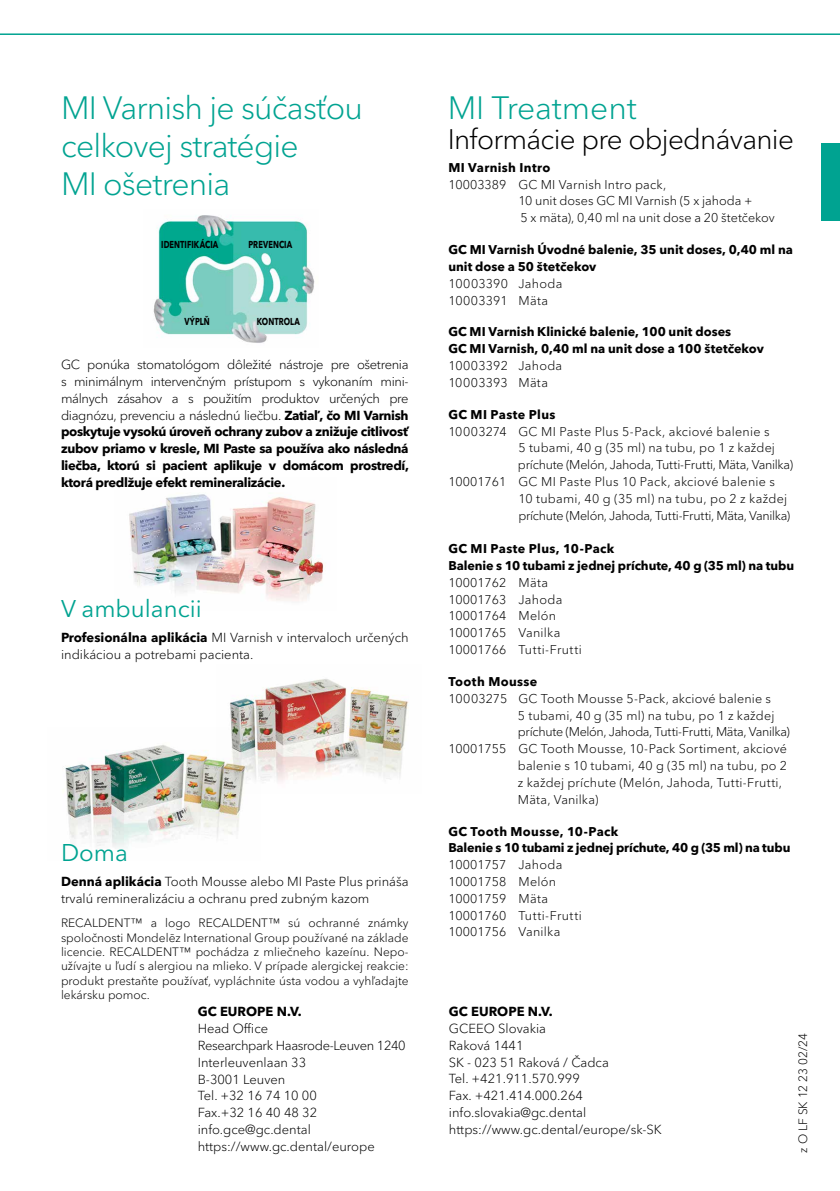
<style>
.page{position:relative;width:840px;height:1191px;background:#fff}
.page>*{position:absolute;margin:0;border:0;box-sizing:border-box;transform-origin:0 0}
.t1{font:300 32px/37.8px "Avenir Next Cyr";letter-spacing:-.025em;color:#00a391}
.t2{font:300 32px "Avenir Next Cyr";color:#00a391}
.t3{font:300 28px "Avenir Next Cyr";letter-spacing:-.025em;color:#000}
.t4{font:24px "Avenir Next Cyr";color:#00a391}
.t5{font:300 13px/16.8px "Avenir Next Cyr";color:#000}
.t6{font:700 13px/16.8px "Avenir Next Cyr";letter-spacing:-.025em;color:#000;text-align:justify}
.t7{font:700 13px "Avenir Next Cyr";color:#000}
.t8{font:300 12.6px/16.8px "Avenir Next Cyr";letter-spacing:.01em;color:#000}
.t9{font:700 12.6px/16.8px "Avenir Next Cyr";color:#000}
.t10{font:300 12.6px "Avenir Next Cyr";letter-spacing:-.025em;color:#000}
.t11{font:300 12.6px "Avenir Next Cyr";letter-spacing:-.02em;color:#000}
.t12{font:700 12.6px "Avenir Next Cyr";letter-spacing:.03em;color:#000}
.t13{font:300 12px/14.4px "Avenir Next Cyr";color:#000;text-align:justify}
.t14{font:700 10px "Avenir Next Cyr";letter-spacing:.01em;color:#000;scale:.75 1}
.s1{font-weight:300}
.s2{font-weight:700}
</style>
<div class="page">
<img style="left:129px;top:494px;width:195px;height:108px">
<img style="left:230px;top:679px;width:179px;height:103px">
<img style="left:63px;top:727px;width:198px;height:121px">
<svg style="left:821px;top:220px;width:18px;height:1px"></svg>
<div style="left:821px;top:143px;width:18px;height:77px;background:#00a391"></div>
<svg style="left:0;top:33px;width:839px;height:2px;background:#3fb9ab"></svg>
<img style="left:153px;top:215px;width:162px;height:128px">
<h1 class="t1" style="left:61px;top:89px;width:303px">MI Varnish je súčasťou celkovej stratégie<br>MI ošetrenia</h1>
<p class="t14" style="left:161px;top:238px;width:78px">IDENTIFIKÁCIA</p>
<p class="t14" style="left:248px;top:238px;width:60px">PREVENCIA</p>
<p class="t14" style="left:184px;top:315px;width:35px">VÝPLŇ</p>
<p class="t14" style="left:257px;top:315px;width:59px">KONTROLA</p>
<p class="t6" style="left:61px;top:356px;width:349px"><span class="s1">GC ponúka stomatológom dôležité nástroje pre ošetrenia s minimálnym intervenčným prístupom s vykonaním mini&shy;málnych zásahov a s použitím produktov určených pre diagnózu, prevenciu a následnú liečbu.</span> Zatiaľ, čo MI Varnish poskytuje vysokú úroveň ochrany zubov a znižuje citlivosť zubov priamo v kresle, MI Paste sa používa ako následná liečba, ktorú si pacient aplikuje v domácom prostredí, ktorá predlžuje efekt remineralizácie.</p>
<h3 class="t4" style="left:61px;top:595px;width:142px">V ambulancii</h3>
<p class="t5" style="left:61px;top:629px;width:349px"><span class="s2">Profesionálna aplikácia</span> MI Varnish v intervaloch určených indikáciou a potrebami pacienta.</p>
<h3 class="t4" style="left:61px;top:838px;width:68px">Doma</h3>
<p class="t5" style="left:61px;top:873px;width:349px"><span class="s2">Denná aplikácia</span> Tooth Mousse alebo MI Paste Plus prináša trvalú remineralizáciu a ochranu pred zubným kazom</p>
<p class="t13" style="left:61px;top:916px;width:349px">RECALDENT™ a logo RECALDENT™ sú ochranné známky spoločnosti Mondelēz International Group používané na základe licencie. RECALDENT™ pochádza z mliečneho kazeínu. Nepo&shy;užívajte u ľudí s alergiou na mlieko. V prípade alergickej reakcie: produkt prestaňte používať, vypláchnite ústa vodou a vyhľadajte lekársku pomoc.</p>
<p class="t7" style="left:198px;top:1003px;width:105px">GC EUROPE N.V.</p>
<p class="t5" style="left:198px;top:1020px;width:209px">Head Office<br>Researchpark Haasrode-Leuven 1240<br>Interleuvenlaan 33<br>B-3001 Leuven<br>Tel. +32 16 74 10 00<br>Fax.+32 16 40 48 32 info.gce@gc.dental https://www.gc.dental/europe</p>
<h1 class="t2" style="left:447px;top:89px;width:190px">MI Treatment</h1>
<h2 class="t3" style="left:447px;top:122px;width:347px">Informácie pre objednávanie</h2>
<p class="t12" style="left:448px;top:160px;width:104px">MI Varnish Intro</p>
<p class="t8" style="left:518px;top:176px;width:258px;text-indent:-70px">10003389 GC MI Varnish Intro pack,<br>10 unit doses GC MI Varnish (5 x jahoda +<br>5 x mäta), 0,40 ml na unit dose a 20 štetčekov</p>
<p class="t9" style="left:448px;top:241px;width:346px">GC MI Varnish Úvodné balenie, 35 unit doses, 0,40 ml na unit dose a 50 štetčekov</p>
<p class="t8" style="left:448px;top:275px;width:115px">10003390 Jahoda<br>10003391 Mäta</p>
<p class="t9" style="left:448px;top:323px;width:317px">GC MI Varnish Klinické balenie, 100 unit doses<br>GC MI Varnish, 0,40 ml na unit dose a 100 štetčekov</p>
<p class="t8" style="left:448px;top:357px;width:115px">10003392 Jahoda<br>10003393 Mäta</p>
<p class="t12" style="left:448px;top:406px;width:108px">GC MI Paste Plus</p>
<p class="t8" style="left:448px;top:423px;width:322px">10003274 GC MI Paste Plus 5-Pack, akciové balenie s</p>
<p class="t8" style="left:518px;top:439px;width:258px">5 tubami, 40 g (35 ml) na tubu, po 1 z každej</p>
<p class="t11" style="left:517px;top:457px;width:276px">príchute (Melón, Jahoda, Tutti-Frutti, Mäta, Vanilka)</p>
<p class="t8" style="left:448px;top:473px;width:328px">10001761 GC MI Paste Plus 10 Pack, akciové balenie s</p>
<p class="t8" style="left:518px;top:490px;width:270px">10 tubami, 40 g (35 ml) na tubu, po 2 z každej</p>
<p class="t10" style="left:518px;top:508px;width:273px">príchute (Melón, Jahoda, Tutti-Frutti, Mäta, Vanilka)</p>
<p class="t9" style="left:448px;top:540px;width:347px">GC MI Paste Plus, 10-Pack<br>Balenie s 10 tubami z jednej príchute, 40 g (35 ml) na tubu</p>
<p class="t8" style="left:448px;top:574px;width:135px">10001762 Mäta<br>10001763 Jahoda<br>10001764 Melón<br>10001765 Vanilka<br>10001766 Tutti-Frutti</p>
<p class="t12" style="left:448px;top:674px;width:90px">Tooth Mousse</p>
<p class="t8" style="left:448px;top:690px;width:324px">10003275 GC Tooth Mousse 5-Pack, akciové balenie s</p>
<p class="t8" style="left:517px;top:707px;width:258px">5 tubami, 40 g (35 ml) na tubu, po 1 z každej</p>
<p class="t10" style="left:517px;top:724px;width:273px">príchute (Melón, Jahoda, Tutti-Frutti, Mäta, Vanilka)</p>
<p class="t8" style="left:448px;top:740px;width:340px">10001755 GC Tooth Mousse, 10-Pack Sortiment, akciové</p>
<p class="t8" style="left:517px;top:757px;width:270px">balenie s 10 tubami, 40 g (35 ml) na tubu, po 2</p>
<p class="t8" style="left:517px;top:774px;width:265px">z každej príchute (Melón, Jahoda, Tutti-Frutti,</p>
<p class="t8" style="left:517px;top:791px;width:82px">Mäta, Vanilka)</p>
<p class="t9" style="left:448px;top:822px;width:343px">GC Tooth Mousse, 10-Pack<br>Balenie s 10 tubami z jednej príchute, 40 g (35 ml) na tubu</p>
<p class="t8" style="left:448px;top:856px;width:135px">10001757 Jahoda<br>10001758 Melón<br>10001759 Mäta<br>10001760 Tutti-Frutti<br>10001756 Vanilka</p>
<p class="t7" style="left:448px;top:1003px;width:105px">GC EUROPE N.V.</p>
<p class="t5" style="left:448px;top:1020px;width:214px">GCEEO Slovakia<br>Raková 1441<br>SK - 023 51 Raková / Čadca<br>Tel. +421.911.570.999<br>Fax. +421.414.000.264 info.slovakia@gc.dental https://www.gc.dental/europe/sk-SK</p>
<p class="t13" style="left:795px;top:1152px;width:121px;rotate:-90deg">z O LF SK 12 23 02/24</p>
</div>
